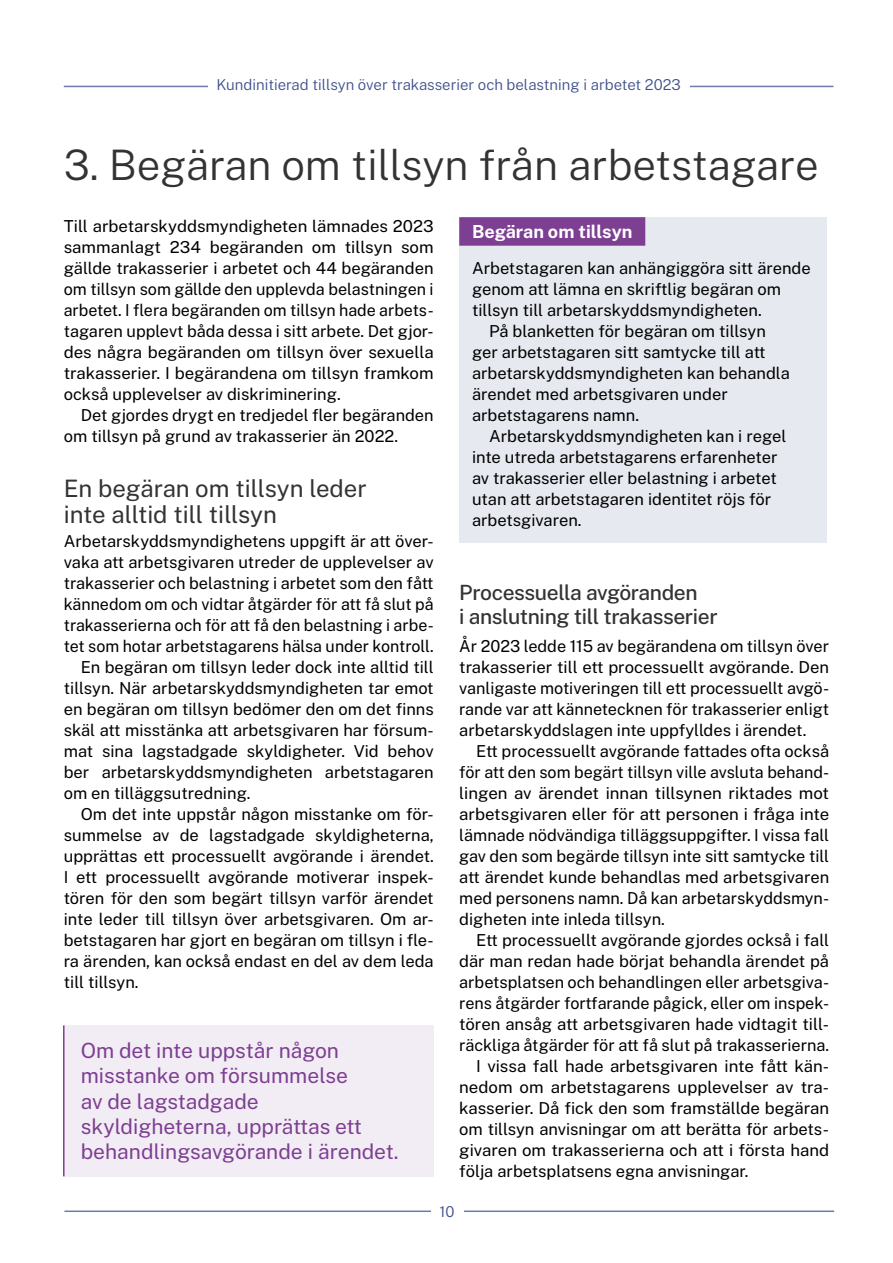
<style>
.page{position:relative;width:893px;height:1263px;background:#fff}
.page>*{position:absolute;margin:0;border:0;box-sizing:border-box;transform-origin:0 0}
.Otsikko{font:300 42px "Public Sans";color:#333}
.Väliotsikko{font:24px/25.5px "Public Sans";color:#333}
.t1{font:21px/25.2px "Public Sans";color:#7d3f92}
.Väliotsikko_toinen_t{font:500 21px/24px "Public Sans";letter-spacing:-.02em;color:#333}
.Korostusotsikko{font:700 18px "Public Sans";color:#fff}
.Leipis{font:16.5px/21px "Public Sans";color:#000;text-align:justify}
.Alkuleipis{font:16.5px/21px "Public Sans";color:#000;text-align:justify}
.Korostuslaatikko_sis{font:16.5px/21px "Public Sans";color:#000}
.Korostuslaatikko_ei{font:16.5px/21px "Public Sans";color:#000}
.t2{font:300 15px "Public Sans";color:#3e508a}
</style>
<div class="page">
<hr style="left:64px;top:86px;width:769px;height:1px;background:#6e7ca7">
<div style="left:208px;top:68px;width:481px;height:34px;background:#fff"></div>
<hr style="left:64px;top:1210px;width:770px;height:2px;background:#6e7ca7">
<div style="left:431px;top:1194px;width:32px;height:35px;background:#fff"></div>
<div style="left:459px;top:217px;width:368px;height:34px;background:#e7e9f0"></div>
<div style="left:459px;top:217px;width:186px;height:29px;background:#7d3f92"></div>
<div style="left:459px;top:250px;width:368px;height:83px;background:#e7e9f0"></div>
<div style="left:459px;top:313px;width:368px;height:125px;background:#e7e9f0"></div>
<div style="left:459px;top:418px;width:368px;height:125px;background:#e7e9f0"></div>
<div style="left:64px;top:1025px;width:370px;height:151px;background:#f2ecf4"></div>
<hr style="left:63px;top:1025px;width:2px;height:151px;background:#7d3f92">
<p class="t2" style="left:216px;top:75px;width:466px">Kundinitierad tillsyn över trakasserier och belastning i arbetet 2023</p>
<h2 class="Otsikko" style="left:64px;top:135px;width:756px">3. Begäran om tillsyn från arbetstagare</h2>
<h3 class="Korostusotsikko" style="left:472px;top:218px;width:162px">Begäran om tillsyn</h3>
<p class="Korostuslaatikko_ei" style="left:472px;top:257px;width:340px">Arbetstagaren kan anhängiggöra sitt ärende genom att lämna en skriftlig begäran om tillsyn till arbetarskyddsmyndigheten.</p>
<p class="Korostuslaatikko_sis" style="left:472px;top:320px;width:319px;text-indent:17px">På blanketten för begäran om tillsyn ger arbetstagaren sitt samtycke till att arbetarskyddsmyndigheten kan behandla ärendet med arbetsgivaren under arbetstagarens namn.</p>
<p class="Korostuslaatikko_sis" style="left:472px;top:425px;width:316px;text-indent:17px">Arbetarskyddsmyndigheten kan i regel inte utreda arbetstagarens erfarenheter av trakasserier eller belastning i arbetet utan att arbetstagaren identitet röjs för arbetsgivaren.</p>
<p class="Alkuleipis" style="left:64px;top:215px;width:371px">Till arbetarskyddsmyndigheten lämnades 2023 sammanlagt 234 begäranden om tillsyn som gällde trakasserier i arbetet och 44 begäranden om tillsyn som gällde den upplevda belastningen i arbetet. I flera begäranden om tillsyn hade arbets&shy;tagaren upplevt båda dessa i sitt arbete. Det gjor&shy;des några begäranden om tillsyn över sexuella trakasserier. I begärandena om tillsyn framkom också upplevelser av diskriminering.</p>
<p class="Leipis" style="left:64px;top:404px;width:371px;text-indent:17px">Det gjordes drygt en tredjedel fler begäranden om tillsyn på grund av trakasserier än 2022.</p>
<h3 class="Väliotsikko" style="left:64px;top:475px;width:305px">En begäran om tillsyn leder inte alltid till tillsyn</h3>
<p class="Alkuleipis" style="left:64px;top:530px;width:371px">Arbetarskyddsmyndighetens uppgift är att över&shy;vaka att arbetsgivaren utreder de upplevelser av trakasserier och belastning i arbetet som den fått kännedom om och vidtar åtgärder för att få slut på trakasserierna och för att få den belastning i arbe&shy;tet som hotar arbetstagarens hälsa under kontroll.</p>
<p class="Leipis" style="left:64px;top:656px;width:371px;text-indent:17px">En begäran om tillsyn leder dock inte alltid till tillsyn. När arbetarskyddsmyndigheten tar emot en begäran om tillsyn bedömer den om det finns skäl att misstänka att arbetsgivaren har försum&shy;mat sina lagstadgade skyldigheter. Vid behov ber arbetarskyddsmyndigheten arbetstagaren om en tilläggsutredning.</p>
<p class="Leipis" style="left:64px;top:803px;width:372px;text-indent:17px">Om det inte uppstår någon misstanke om för&shy;summelse av de lagstadgade skyldigheterna, upprättas ett processuellt avgörande i ärendet.<br>I ett processuellt avgörande motiverar inspek&shy;tören för den som begärt tillsyn varför ärendet inte leder till tillsyn över arbetsgivaren. Om ar&shy;betstagaren har gjort en begäran om tillsyn i fle&shy;ra ärenden, kan också endast en del av dem leda till tillsyn.</p>
<h4 class="Väliotsikko_toinen_t" style="left:459px;top:579px;width:260px">Processuella avgöranden<br>i anslutning till trakasserier</h4>
<p class="Alkuleipis" style="left:459px;top:635px;width:371px">År 2023 ledde 115 av begärandena om tillsyn över trakasserier till ett processuellt avgörande. Den vanligaste motiveringen till ett processuellt avgö&shy;rande var att kännetecknen för trakasserier enligt arbetarskyddslagen inte uppfylldes i ärendet.</p>
<p class="Leipis" style="left:459px;top:740px;width:371px;text-indent:17px">Ett processuellt avgörande fattades ofta också för att den som begärt tillsyn ville avsluta behand&shy;lingen av ärendet innan tillsynen riktades mot arbetsgivaren eller för att personen i fråga inte lämnade nödvändiga tilläggsuppgifter. I vissa fall gav den som begärde tillsyn inte sitt samtycke till att ärendet kunde behandlas med arbetsgivaren med personens namn. Då kan arbetarskyddsmyn&shy;digheten inte inleda tillsyn.</p>
<p class="Leipis" style="left:459px;top:929px;width:371px;text-indent:17px">Ett processuellt avgörande gjordes också i fall där man redan hade börjat behandla ärendet på arbetsplatsen och behandlingen eller arbetsgiva&shy;rens åtgärder fortfarande pågick, eller om inspek&shy;tören ansåg att arbetsgivaren hade vidtagit till&shy;räckliga åtgärder för att få slut på trakasserierna.</p>
<p class="Leipis" style="left:459px;top:1055px;width:371px;text-align:left;text-indent:17px">I vissa fall hade arbetsgivaren inte fått kän&shy;nedom om arbetstagarens upplevelser av tra&shy;kasserier. Då fick den som framställde begäran om tillsyn anvisningar om att berätta för arbets&shy;givaren om trakasserierna och att i första hand följa arbetsplatsens egna anvisningar.</p>
<p class="t1" style="left:81px;top:1037px;width:319px">Om det inte uppstår någon misstanke om försummelse<br>av de lagstadgade skyldigheterna, upprättas ett behandlingsavgörande i ärendet.</p>
<p class="t2" style="left:440px;top:1201px;width:17px">10</p>
</div>
